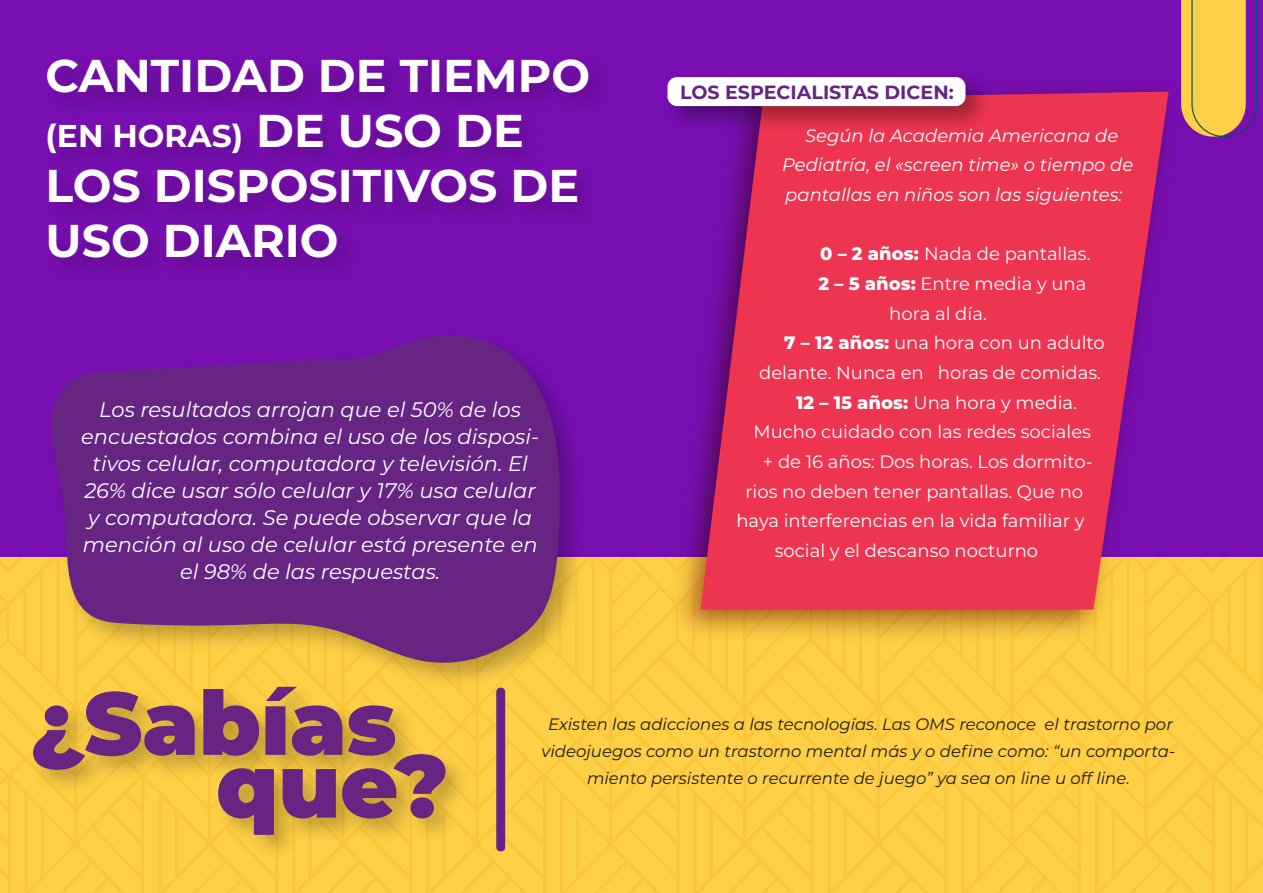
<style>
.page{position:relative;width:1263px;height:893px;background:#fff}
.page>*{position:absolute;margin:0;border:0;box-sizing:border-box;transform-origin:0 0}
.t1{font:900 88.65px/62.8px "Montserrat";color:#662483}
.t2{font:700 45.9px/55.1px "Montserrat";color:#fff}
.t3{font:700 31.5px "Montserrat";color:#fff}
.t4{font:italic 21px/27px "Montserrat";color:#fff;text-align:center}
.t5{font:700 19.05px "Montserrat";color:#662483}
.t6{font:18px "Montserrat";color:#fff}
.t7{font:italic 18px/29.7px "Montserrat";color:#fff;text-align:center}
.t8{font:italic 16.5px/27px "Montserrat";color:#1d1d1b;text-align:center}
.s1{font-size:45.9px}
.s2{font-weight:800}
</style>
<div class="page">
<div style="left:0;top:0;width:1263px;height:626px;background:#790fb2"></div>
<div style="left:0;top:557px;width:1263px;height:336px;background:linear-gradient(to right,#fece45,#fece44)"></div>
<img style="left:18px;top:667px;width:464px;height:208px">
<svg style="left:496px;top:696px;width:9px;height:157px"></svg>
<img style="left:660px;top:87px;width:531px;height:564px">
<svg style="left:701px;top:92px;width:468px;height:518px;background:#dd325b"></svg>
<img style="left:40px;top:411px;width:553px;height:285px">
<svg style="left:44px;top:335px;width:517px;height:332px;background:#77337f"></svg>
<img style="left:660px;top:77px;width:339px;height:62px">
<div style="left:667px;top:77px;width:298px;height:29px;background:#fff;border-radius:10px"></div>
<svg style="left:1181px;top:0;width:77px;height:138px"></svg>
<h2 class="t2" style="left:46px;top:45px;width:546px">CANTIDAD DE TIEMPO</h2>
<h3 class="t3" style="left:46px;top:113px;width:480px">(EN HORAS) <span class="s1">DE USO DE</span></h3>
<h2 class="t2" style="left:46px;top:156px;width:535px">LOS DISPOSITIVOS DE<br>USO DIARIO</h2>
<p class="t4" style="left:81px;top:395px;width:459px">Los resultados arrojan que el 50% de los encuestados combina el uso de los disposi&shy;tivos celular, computadora y televisión. El 26% dice usar sólo celular y 17% usa celular y computadora. Se puede observar que la mención al uso de celular está presente en el 98% de las respuestas.</p>
<p class="t5" style="left:680px;top:78px;width:275px">LOS ESPECIALISTAS DICEN:</p>
<p class="t7" style="left:782px;top:120px;width:353px">Según la Academia Americana de<br>Pediatría, el «screen time» o tiempo de pantallas en niños son las siguientes:</p>
<p class="t6" style="left:820px;top:242px;width:272px"><span class="s2">0 – 2 años:</span> Nada de pantallas.</p>
<p class="t6" style="left:818px;top:271px;width:269px"><span class="s2">2 – 5 años:</span> Entre media y una</p>
<p class="t6" style="left:889px;top:301px;width:99px">hora al día.</p>
<p class="t6" style="left:784px;top:331px;width:322px"><span class="s2">7 – 12 años:</span> una hora con un adulto</p>
<p class="t6" style="left:759px;top:360px;width:343px">delante. Nunca en horas de comidas.</p>
<p class="t6" style="left:796px;top:390px;width:282px"><span class="s2">12 – 15 años:</span> Una hora y media.</p>
<p class="t6" style="left:753px;top:419px;width:339px">Mucho cuidado con las redes sociales</p>
<p class="t6" style="left:763px;top:449px;width:331px">+ de 16 años: Dos horas. Los dormito-</p>
<p class="t6" style="left:745px;top:479px;width:339px">rios no deben tener pantallas. Que no</p>
<p class="t6" style="left:736px;top:508px;width:350px">haya interferencias en la vida familiar y</p>
<p class="t6" style="left:775px;top:538px;width:265px">social y el descanso nocturno</p>
<h1 class="t1" style="left:216px;top:686px;width:234px;text-indent:-186px">¿Sabías que?</h1>
<p class="t8" style="left:542px;top:710px;width:635px">Existen las adicciones a las tecnologías. Las OMS reconoce el trastorno por videojuegos como un trastorno mental más y o define como: “un comporta&shy;miento persistente o recurrente de juego” ya sea on line u off line.</p>
</div>
